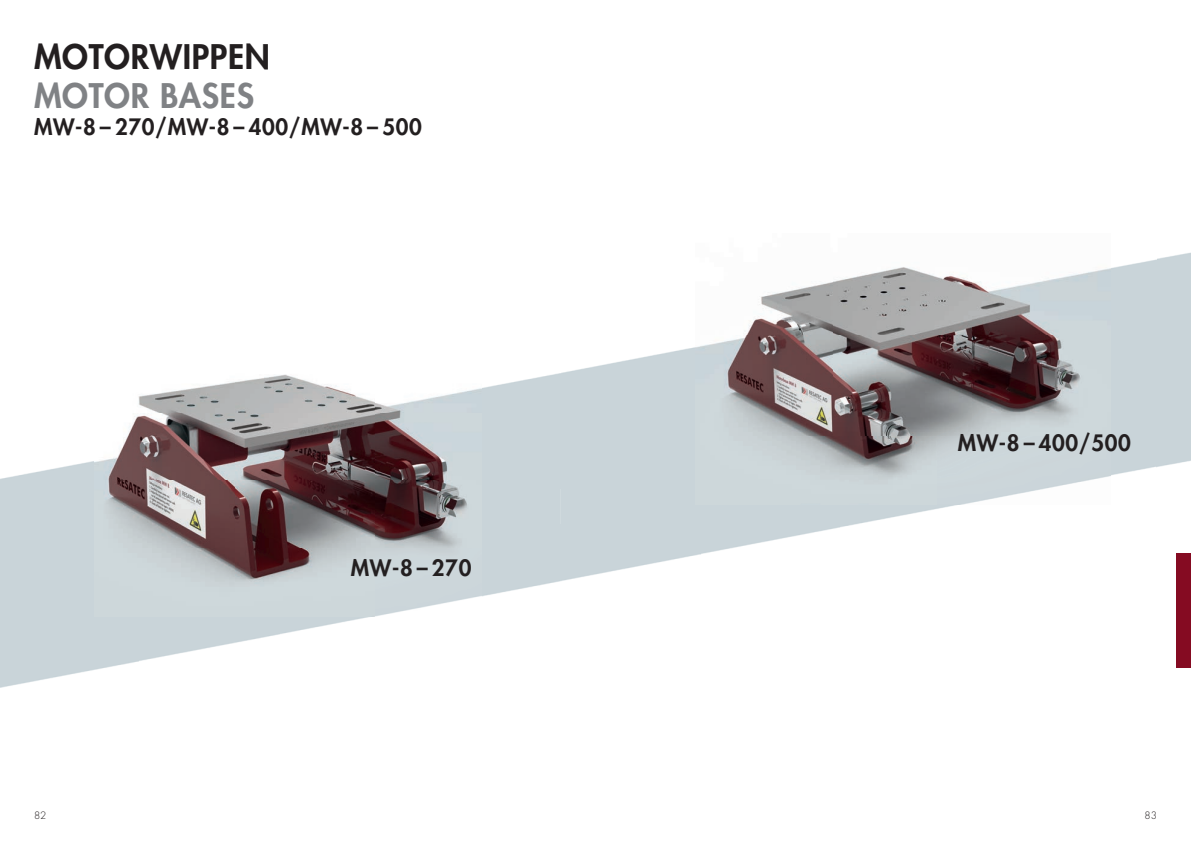
<style>
.page{position:relative;width:1191px;height:842px;background:#fff}
.page>*{position:absolute;margin:0;border:0;box-sizing:border-box;transform-origin:0 0}
.t1{font:800 33px "Futura LT";letter-spacing:.02em;color:#231f20}
.t2{font:800 33px "Futura LT";letter-spacing:.02em;color:#808285}
.t3{font:800 22px "Futura LT";letter-spacing:.03em;color:#231f20}
.t4{font:300 10px "Futura LT";color:#231f20}
</style>
<div class="page">
<img style="left:560px;top:347px;width:135px;height:70px">
<img style="left:1111px;top:453px;width:45px;height:22px">
<img style="left:700px;top:504px;width:265px;height:51px">
<img style="left:140px;top:616px;width:236px;height:45px">
<img style="left:695px;top:267px;width:416px;height:237px">
<img style="left:95px;top:374px;width:386px;height:242px">
<div style="left:1176px;top:553px;width:15px;height:115px;background:#850b22"></div>
<h1 class="t1" style="left:34px;top:35px;width:237px">MOTORWIPPEN</h1>
<h1 class="t2" style="left:34px;top:74px;width:222px">MOTOR BASES</h1>
<p class="t3" style="left:34px;top:112px;width:389px">MW-8 – 270/MW-8 – 400/MW-8 – 500</p>
<p class="t3" style="left:351px;top:553px;width:122px">MW-8 – 270</p>
<p class="t3" style="left:957px;top:428px;width:175px">MW-8 – 400/500</p>
<p class="t4" style="left:34px;top:809px;width:14px">82</p>
<p class="t4" style="left:1144px;top:809px;width:14px">83</p>
</div>
